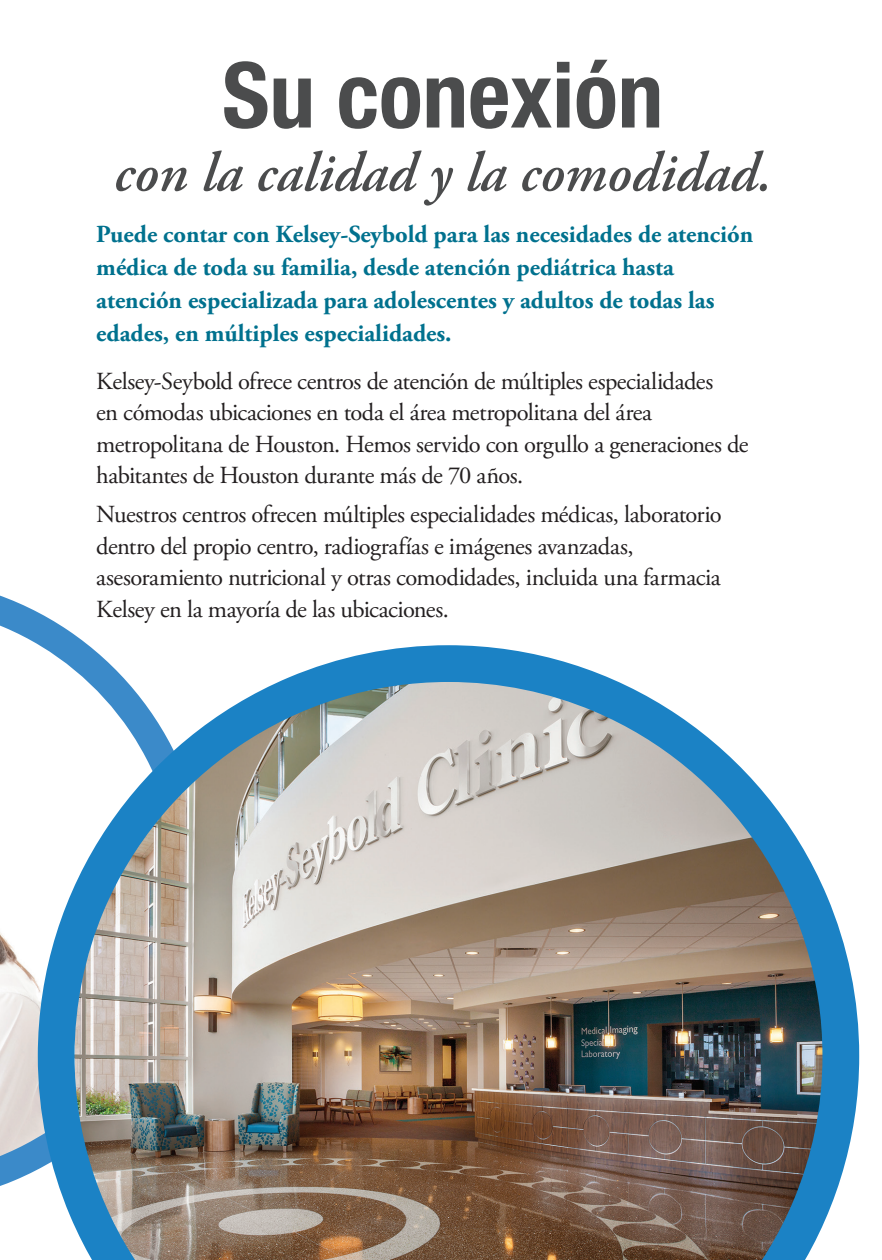
<style>
.page{position:relative;width:882px;height:1260px;background:#fff}
.page>*{position:absolute;margin:0;border:0;box-sizing:border-box;transform-origin:0 0}
.t1{font:700 condensed 91px "Helvetica Neue LT Std";color:#4b4c4d}
.t2{font:italic 600 56px "Adobe Garamond Pro";color:#4b4c4d}
.t3{font:24.5px/31.5px "Adobe Garamond Pro";letter-spacing:-.02em;color:#231f20}
.t4{font:700 24.5px/33.2px "Adobe Garamond Pro";color:#00718e}
</style>
<div class="page">
<svg style="left:0;top:595px;width:88px;height:591px"></svg>
<img style="left:38px;top:645px;width:821px;height:615px">
<h1 class="t1" style="left:222px;top:40px;width:443px">Su conexión</h1>
<h2 class="t2" style="left:114px;top:141px;width:660px">con la calidad y la comodidad.</h2>
<p class="t4" style="left:96px;top:218px;width:658px">Puede contar con Kelsey-Seybold para las necesidades de atención médica de toda su familia, desde atención pediátrica hasta atención especializada para adolescentes y adultos de todas las edades, en múltiples especialidades.</p>
<p class="t3" style="left:96px;top:366px;width:654px">Kelsey-Seybold ofrece centros de atención de múltiples especialidades<br>en cómodas ubicaciones en toda el área metropolitana del área metropolitana de Houston. Hemos servido con orgullo a generaciones de habitantes de Houston durante más de 70 años.</p>
<p class="t3" style="left:96px;top:500px;width:627px">Nuestros centros ofrecen múltiples especialidades médicas, laboratorio dentro del propio centro, radiografías e imágenes avanzadas, asesoramiento nutricional y otras comodidades, incluida una farmacia Kelsey en la mayoría de las ubicaciones.</p>
</div>
